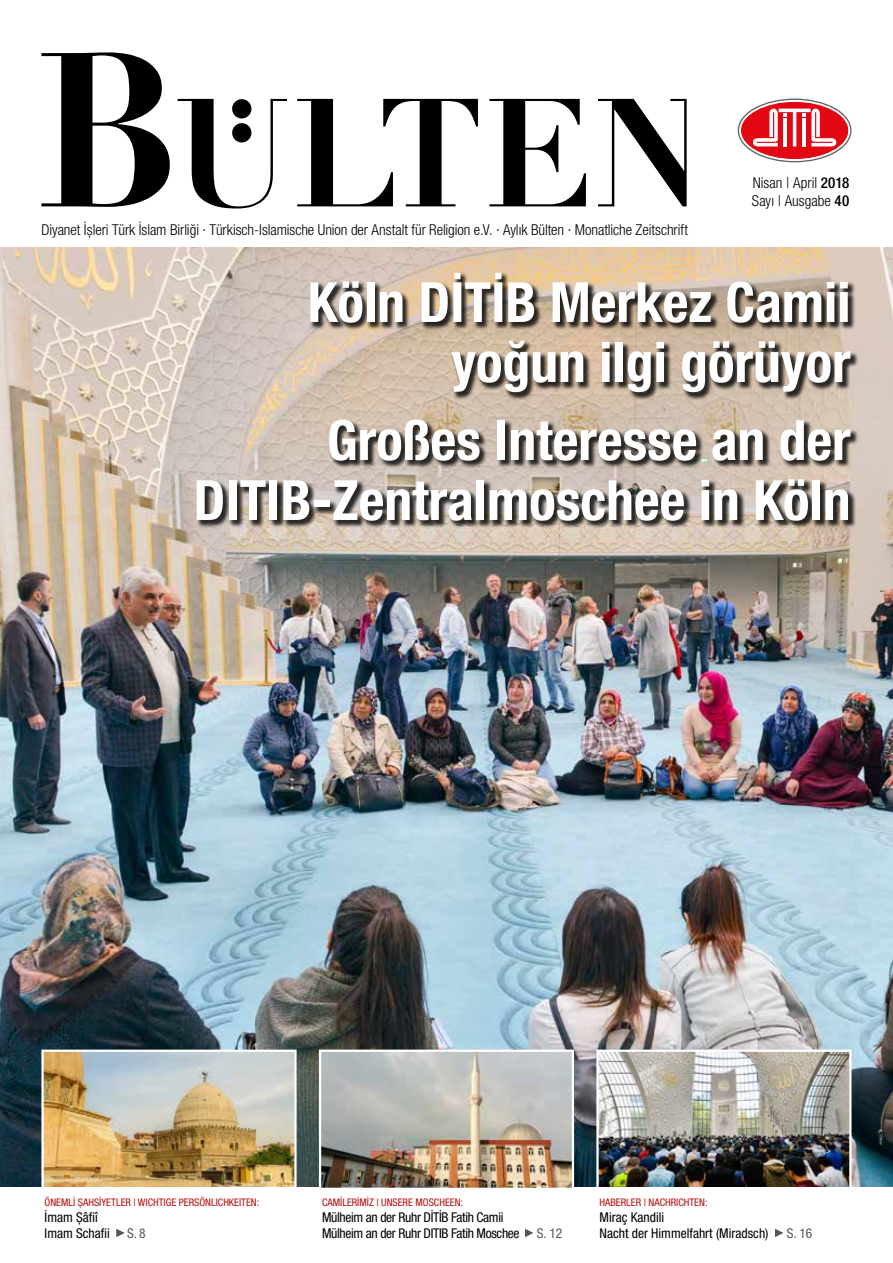
<style>
.page{position:relative;width:893px;height:1263px;background:#fff}
.page>*{position:absolute;margin:0;border:0;box-sizing:border-box;transform-origin:0 0}
.t1{font:700 condensed 55.5px/60px "Helvetica Neue LT Pro";color:#fff;text-align:right}
.t2{font:300 condensed 15px/18px "Helvetica Neue LT Pro";color:#000}
.t3{font:condensed 13.5px/16.2px "Helvetica Neue LT Pro";letter-spacing:-.025em;color:#000}
.t4{font:condensed 13.5px/16.2px "Helvetica Neue LT Pro";color:#000}
.t5{font:condensed 13.5px "Helvetica Neue LT Pro";color:#575756}
.t6{font:condensed 10.5px "Helvetica Neue LT Pro";color:#b70e0c}
.s1{font-weight:500}
</style>
<div class="page">
<svg style="left:738px;top:99px;width:113px;height:63px"></svg>
<svg style="left:41px;top:52px;width:129px;height:155px"></svg>
<svg style="left:178px;top:99px;width:109px;height:109px"></svg>
<svg style="left:297px;top:99px;width:181px;height:107px"></svg>
<svg style="left:489px;top:99px;width:97px;height:107px"></svg>
<svg style="left:598px;top:99px;width:89px;height:107px"></svg>
<img style="left:0;top:248px;width:893px;height:939px">
<div style="left:196px;top:419px;width:662px;height:110px;background:#000;opacity:.8"></div>
<div style="left:309px;top:272px;width:550px;height:128px;background:#000;opacity:.8"></div>
<img style="left:595px;top:1048px;width:258px;height:139px">
<img style="left:40px;top:1048px;width:258px;height:139px">
<svg style="left:525px;top:1229px;width:8px;height:8px"></svg>
<svg style="left:775px;top:1229px;width:8px;height:8px"></svg>
<svg style="left:116px;top:1229px;width:9px;height:8px"></svg>
<img style="left:318px;top:1048px;width:257px;height:140px">
<p class="t2" style="left:41px;top:220px;width:648px">Diyanet İşleri Türk İslam Birliği ∙ Türkisch-Islamische Union der Anstalt für Religion e.V. ∙ Aylık Bülten ∙ Monatliche Zeitschrift</p>
<p class="t2" style="left:752px;top:174px;width:99px">Nisan | April <span class="s1">2018<br></span>Sayı | Ausgabe <span class="s1">40</span></p>
<h1 class="t1" style="left:307px;top:271px;width:545px">Köln DİTİB Merkez Camii yoğun ilgi görüyor</h1>
<h1 class="t1" style="left:193px;top:409px;width:659px">Großes Interesse an der<br>DITIB-Zentralmoschee in Köln</h1>
<p class="t6" style="left:45px;top:1196px;width:216px">ÖNEMLİ ŞAHSİYETLER | WICHTIGE PERSÖNLICHKEITEN:</p>
<p class="t4" style="left:45px;top:1209px;width:67px">İmam Şâfiî<br>Imam Schafii</p>
<p class="t5" style="left:127px;top:1226px;width:20px">S. 8</p>
<p class="t6" style="left:322px;top:1196px;width:142px">CAMİLERİMİZ | UNSERE MOSCHEEN:</p>
<p class="t3" style="left:322px;top:1209px;width:199px">Mülheim an der Ruhr DİTİB Fatih Camii<br>Mülheim an der Ruhr DITIB Fatih Moschee</p>
<p class="t5" style="left:537px;top:1226px;width:27px">S. 12</p>
<p class="t6" style="left:600px;top:1196px;width:109px">HABERLER | NACHRICHTEN:</p>
<p class="t4" style="left:600px;top:1209px;width:170px">Miraç Kandili<br>Nacht der Himmelfahrt (Miradsch)</p>
<p class="t5" style="left:787px;top:1226px;width:27px">S. 16</p>
</div>
